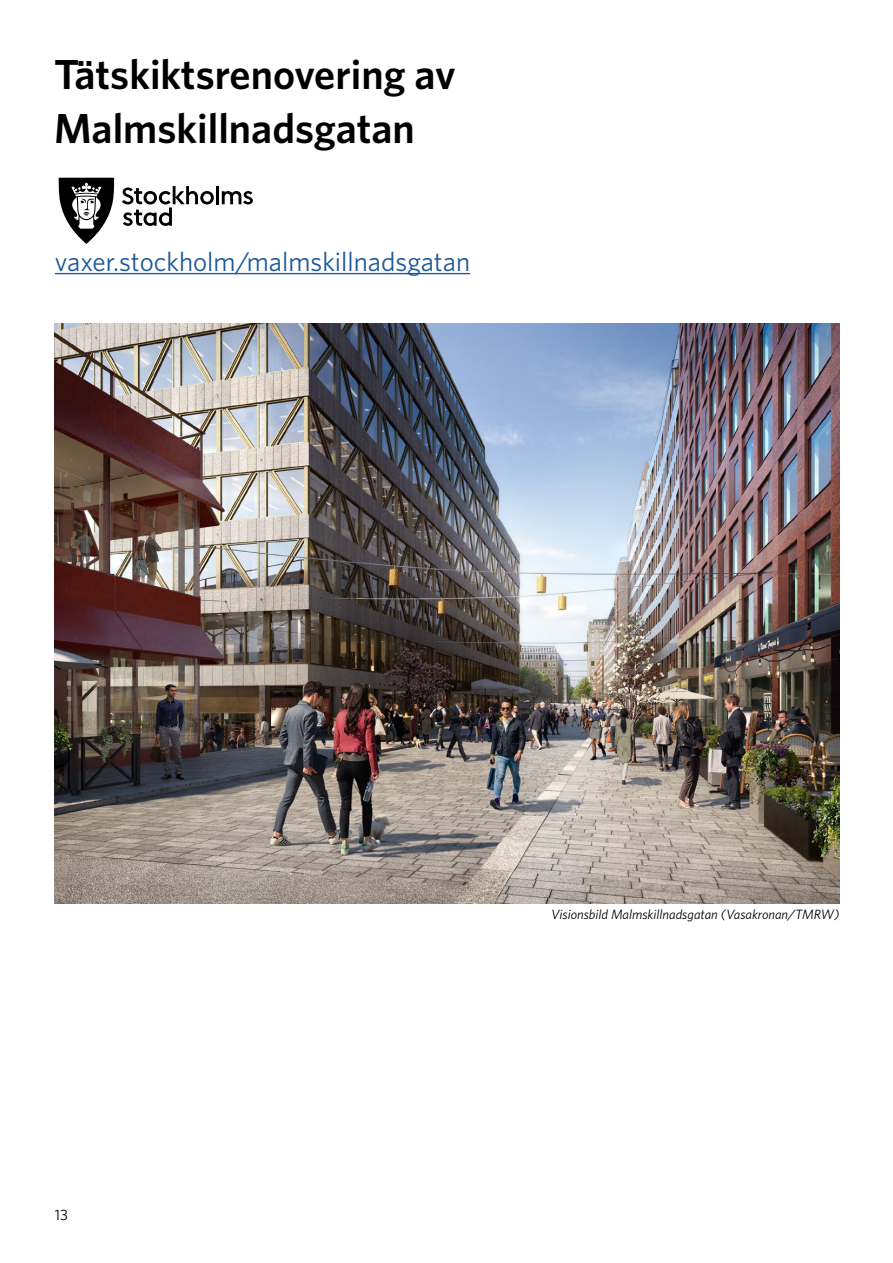
<style>
.page{position:relative;width:893px;height:1263px;background:#fff}
.page>*{position:absolute;margin:0;border:0;box-sizing:border-box;transform-origin:0 0}
.t1{font:600 42px/54px "Whitney";color:#000}
.t2{font:27px "Whitney";color:#1b5899}
.t3{font:15px "Whitney";color:#000}
.t4{font:italic 13.5px "Whitney";color:#000}
</style>
<div class="page">
<hr style="left:55px;top:273px;width:415px;height:1px;background:#1b5899">
<img style="left:54px;top:323px;width:785px;height:580px">
<svg style="left:59px;top:178px;width:55px;height:66px"></svg>
<hr style="left:216px;top:186px;width:3px;height:18px;background:#000">
<svg style="left:222px;top:191px;width:31px;height:13px"></svg>
<svg style="left:122px;top:186px;width:92px;height:40px"></svg>
<h1 class="t1" style="left:54px;top:46px;width:403px">Tätskiktsrenovering av<br>Malmskillnadsgatan</h1>
<h2 class="t2" style="left:55px;top:244px;width:417px">vaxer.stockholm/malmskillnadsgatan</h2>
<p class="t3" style="left:55px;top:1204px;width:15px">13</p>
<p class="t4" style="left:551px;top:905px;width:290px">Visionsbild Malmskillnadsgatan (Vasakronan/TMRW)</p>
</div>
